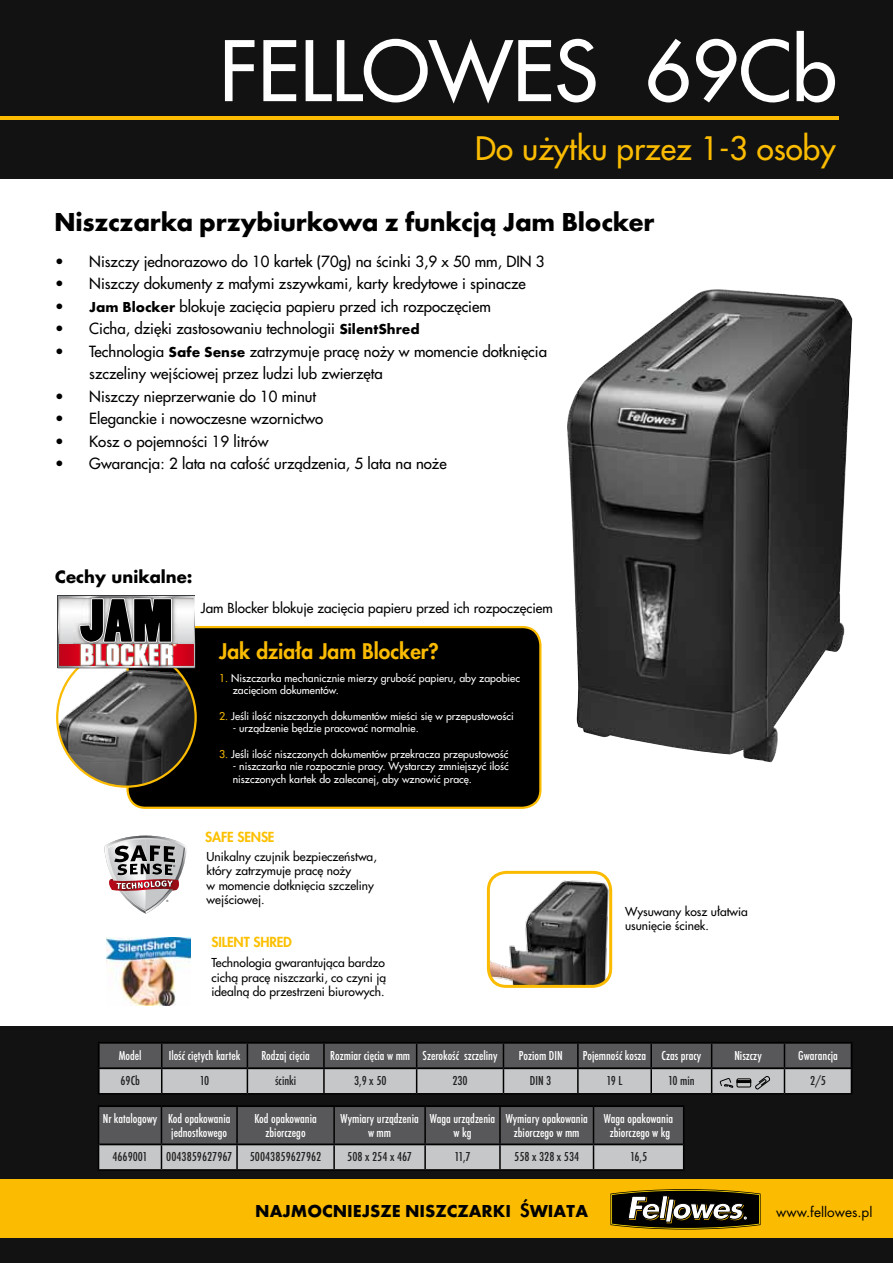
<style>
.page{position:relative;width:893px;height:1263px;background:#fff}
.page>*{position:absolute;margin:0;border:0;box-sizing:border-box;transform-origin:0 0}
.t1{font:500 81px "Futura CE";color:#fff}
.t2{font:500 31.5px "Futura CE";color:#fabb00}
.t3{font:700 27px "Futura TEE";letter-spacing:-.01em;color:#000}
.t4{font:800 21px "Futura CE";color:#fabb00}
.t5{font:700 18px "Futura TEE";color:#000}
.t6{font:700 16.5px "Futura CE";color:#000}
.t7{font:500 15px/22.5px "Futura CE";color:#000}
.t8{font:500 condensed 13.5px/13.5px "Futura TEE";color:#fff;text-align:center}
.t9{font:500 condensed 13.5px "Futura TEE";color:#222223}
.t10{font:500 13.5px "Futura CE";color:#000}
.t11{font:800 13.5px "Futura CE";letter-spacing:-.01em;color:#fcc000}
.t12{font:13.5px "Futura CE";color:#000}
.t13{font:500 12px/14.4px "Futura CE";color:#000}
.t14{font:500 10.5px/12.6px "Futura CE";color:#fff}
.s1{font-family:"Futura TEE";font-weight:700}
.s2{color:#fabb00}
.s3{font-family:"Futura CE";font-weight:800}
</style>
<div class="page">
<div style="left:128px;top:627px;width:412px;height:181px;background:#000;border-radius:18px"></div>
<div style="left:126px;top:626px;width:415px;height:183px;border:2px solid #fabb00;border-radius:18px"></div>
<div style="left:0;top:0;width:893px;height:179px;background:#111211"></div>
<div style="left:0;top:1027px;width:893px;height:236px;background:#111211"></div>
<hr style="left:0;top:116px;width:839px;height:3px;background:#fabb00">
<div style="left:0;top:1180px;width:893px;height:58px;background:#fabb00"></div>
<svg style="left:610px;top:1189px;width:151px;height:41px;background:#534a2a"></svg>
<img style="left:57px;top:651px;width:139px;height:136px">
<svg style="left:58px;top:596px;width:137px;height:2px"></svg>
<svg style="left:58px;top:598px;width:137px;height:70px"></svg>
<img style="left:567px;top:289px;width:285px;height:473px">
<img style="left:489px;top:872px;width:122px;height:114px">
<div style="left:487px;top:871px;width:125px;height:117px;border:3px solid #fabb00;border-radius:18px"></div>
<hr style="left:98px;top:1093px;width:64px;height:1px;background:#000">
<hr style="left:98px;top:1042px;width:64px;height:2px;background:#000">
<hr style="left:98px;top:1044px;width:2px;height:23px;background:#000">
<hr style="left:162px;top:1042px;width:85px;height:2px;background:#000">
<hr style="left:247px;top:1042px;width:77px;height:2px;background:#000">
<hr style="left:324px;top:1042px;width:93px;height:2px;background:#000">
<hr style="left:417px;top:1042px;width:86px;height:2px;background:#000">
<hr style="left:503px;top:1042px;width:75px;height:2px;background:#000">
<hr style="left:578px;top:1042px;width:73px;height:2px;background:#000">
<hr style="left:651px;top:1042px;width:61px;height:2px;background:#000">
<hr style="left:712px;top:1042px;width:72px;height:2px;background:#000">
<hr style="left:784px;top:1042px;width:68px;height:2px;background:#000">
<hr style="left:98px;top:1067px;width:64px;height:2px;background:#000">
<hr style="left:98px;top:1069px;width:2px;height:24px;background:#000">
<svg style="left:98px;top:1107px;width:586px;height:62px;background:#808082"></svg>
<hr style="left:98px;top:1169px;width:63px;height:2px;background:#000">
<hr style="left:161px;top:1169px;width:76px;height:2px;background:#000">
<hr style="left:237px;top:1169px;width:97px;height:2px;background:#000">
<hr style="left:334px;top:1169px;width:91px;height:2px;background:#000">
<hr style="left:425px;top:1169px;width:75px;height:2px;background:#000">
<hr style="left:500px;top:1169px;width:93px;height:2px;background:#000">
<hr style="left:593px;top:1169px;width:91px;height:2px;background:#000">
<hr style="left:98px;top:1105px;width:63px;height:2px;background:#000">
<hr style="left:161px;top:1105px;width:76px;height:2px;background:#000">
<hr style="left:237px;top:1105px;width:97px;height:2px;background:#000">
<hr style="left:334px;top:1105px;width:91px;height:2px;background:#000">
<hr style="left:425px;top:1105px;width:75px;height:2px;background:#000">
<hr style="left:500px;top:1105px;width:93px;height:2px;background:#000">
<hr style="left:593px;top:1105px;width:91px;height:2px;background:#000">
<hr style="left:99px;top:1143px;width:62px;height:2px;background:#000">
<hr style="left:161px;top:1143px;width:76px;height:2px;background:#000">
<hr style="left:237px;top:1143px;width:97px;height:2px;background:#000">
<hr style="left:334px;top:1143px;width:91px;height:2px;background:#000">
<hr style="left:425px;top:1143px;width:75px;height:2px;background:#000">
<hr style="left:500px;top:1143px;width:93px;height:2px;background:#000">
<hr style="left:593px;top:1143px;width:90px;height:2px;background:#000">
<svg style="left:99px;top:1043px;width:753px;height:51px;background:#818283"></svg>
<img style="left:107px;top:937px;width:84px;height:68px">
<svg style="left:104px;top:836px;width:83px;height:78px"></svg>
<h1 class="t1" style="left:219px;top:13px;width:619px">FELLOWES 69Cb</h1>
<h2 class="t2" style="left:475px;top:125px;width:362px">Do użytku przez 1-3 osoby</h2>
<h3 class="t3" style="left:54px;top:205px;width:602px">Niszczarka przybiurkowa z funkcją Jam Blocker</h3>
<p class="t7" style="left:55px;top:249px;width:491px">• Niszczy jednorazowo do 10 kartek (70g) na ścinki 3,9 x 50 mm, DIN 3</p>
<p class="t7" style="left:55px;top:272px;width:472px">• Niszczy dokumenty z małymi zszywkami, karty kredytowe i spinacze</p>
<p class="t7" style="left:55px;top:294px;width:437px">• <span class="s1">Jam Blocker</span> blokuje zacięcia papieru przed ich rozpoczęciem</p>
<p class="t7" style="left:55px;top:317px;width:366px">• Cicha, dzięki zastosowaniu technologii <span class="s1">SilentShred</span></p>
<p class="t7" style="left:89px;top:339px;width:459px;text-indent:-34px">• Technologia <span class="s1">Safe Sense</span> zatrzymuje pracę noży w momencie dotknięcia szczeliny wejściowej przez ludzi lub zwierzęta</p>
<p class="t7" style="left:55px;top:384px;width:262px">• Niszczy nieprzerwanie do 10 minut</p>
<p class="t7" style="left:55px;top:407px;width:270px">• Eleganckie i nowoczesne wzornictwo</p>
<p class="t7" style="left:55px;top:429px;width:215px">• Kosz o pojemności 19 litrów</p>
<p class="t7" style="left:55px;top:452px;width:393px">• Gwarancja: 2 lata na całość urządzenia, 5 lata na noże</p>
<p class="t6" style="left:55px;top:565px;width:139px">Cechy unikalne:</p>
<p class="t10" style="left:201px;top:599px;width:353px">Jam Blocker blokuje zacięcia papieru przed ich rozpoczęciem</p>
<h3 class="t4" style="left:219px;top:636px;width:221px">JAK DZIAŁA JAM BLOCKER?</h3>
<p class="t14" style="left:233px;top:671px;width:289px;text-indent:-14px"><span class="s2">1.</span> Niszczarka mechanicznie mierzy grubość papieru, aby zapobiec zacięciom dokumentów.</p>
<p class="t14" style="left:219px;top:709px;width:296px"><span class="s2">2.</span> Jeśli ilość niszczonych dokumentów mieści się w przepustowości</p>
<p class="t14" style="left:233px;top:722px;width:188px">- urządzenie będzie pracować normalnie.</p>
<p class="t14" style="left:219px;top:747px;width:291px"><span class="s2">3.</span> Jeśli ilość niszczonych dokumentów przekracza przepustowość</p>
<p class="t14" style="left:233px;top:759px;width:278px">- niszczarka nie rozpocznie pracy. Wystarczy zmniejszyć ilość niszczonych kartek do zalecanej, aby wznowić pracę.</p>
<p class="t11" style="left:205px;top:827px;width:71px">SAFE SENSE</p>
<p class="t13" style="left:207px;top:849px;width:172px">Unikalny czujnik bezpieczeństwa, który zatrzymuje pracę noży<br>w momencie dotknięcia szczeliny wejściowej.</p>
<p class="t11" style="left:212px;top:932px;width:82px">SILENT SHRED</p>
<p class="t13" style="left:212px;top:955px;width:176px;text-align:justify">Technologia gwarantująca bardzo cichą pracę niszczarki, co czyni ją idealną do przestrzeni biurowych.</p>
<p class="t13" style="left:625px;top:903px;width:124px">Wysuwany kosz ułatwia usunięcie ścinek.</p>
<p class="t8" style="left:119px;top:1049px;width:24px">Model</p>
<p class="t8" style="left:169px;top:1049px;width:73px">Ilość ciętych kartek</p>
<p class="t8" style="left:261px;top:1049px;width:50px">Rodzaj cięcia</p>
<p class="t8" style="left:330px;top:1049px;width:169px">Rozmiar cięcia w mm Szerokość szczeliny</p>
<p class="t8" style="left:519px;top:1049px;width:45px">Poziom DIN</p>
<p class="t8" style="left:583px;top:1049px;width:120px">Pojemność kosza Czas pracy</p>
<p class="t8" style="left:734px;top:1049px;width:29px">Niszczy</p>
<p class="t8" style="left:798px;top:1049px;width:41px">Gwarancja</p>
<p class="t9" style="left:120px;top:1073px;width:21px">69Cb</p>
<p class="t9" style="left:200px;top:1073px;width:11px">10</p>
<p class="t9" style="left:275px;top:1073px;width:23px">ścinki</p>
<p class="t9" style="left:354px;top:1073px;width:34px">3,9 x 50</p>
<p class="t9" style="left:452px;top:1073px;width:17px">230</p>
<p class="t9" style="left:530px;top:1073px;width:23px">DIN 3</p>
<p class="t9" style="left:607px;top:1073px;width:17px">19 L</p>
<p class="t9" style="left:668px;top:1073px;width:28px">10 min</p>
<p class="t9" style="left:810px;top:1073px;width:17px">2/5</p>
<p class="t8" style="left:103px;top:1112px;width:129px;text-align:right">Nr katalogowy Kod opakowania jednostkowego</p>
<p class="t8" style="left:254px;top:1112px;width:64px">Kod opakowania zbiorczego</p>
<p class="t8" style="left:340px;top:1112px;width:80px">Wymiary urządzenia w mm</p>
<p class="t8" style="left:430px;top:1112px;width:67px">Waga urządzenia w kg</p>
<p class="t8" style="left:506px;top:1112px;width:84px">Wymiary opakowania zbiorczego w mm</p>
<p class="t8" style="left:604px;top:1112px;width:71px">Waga opakowania zbiorczego w kg</p>
<p class="t9" style="left:112px;top:1149px;width:37px">4669001</p>
<p class="t9" style="left:166px;top:1149px;width:68px">0043859627967</p>
<p class="t9" style="left:250px;top:1149px;width:73px">50043859627962</p>
<p class="t9" style="left:347px;top:1149px;width:66px">508 x 254 x 467</p>
<p class="t9" style="left:454px;top:1149px;width:18px">11,7</p>
<p class="t9" style="left:514px;top:1149px;width:67px">558 x 328 x 534</p>
<p class="t9" style="left:630px;top:1149px;width:19px">16,5</p>
<p class="t5" style="left:255px;top:1199px;width:334px">NAJMOCNIEJSZE NISZCZARKI <span class="s3">Ś</span>WIATA</p>
<p class="t12" style="left:776px;top:1203px;width:98px">www.fellowes.pl</p>
</div>
